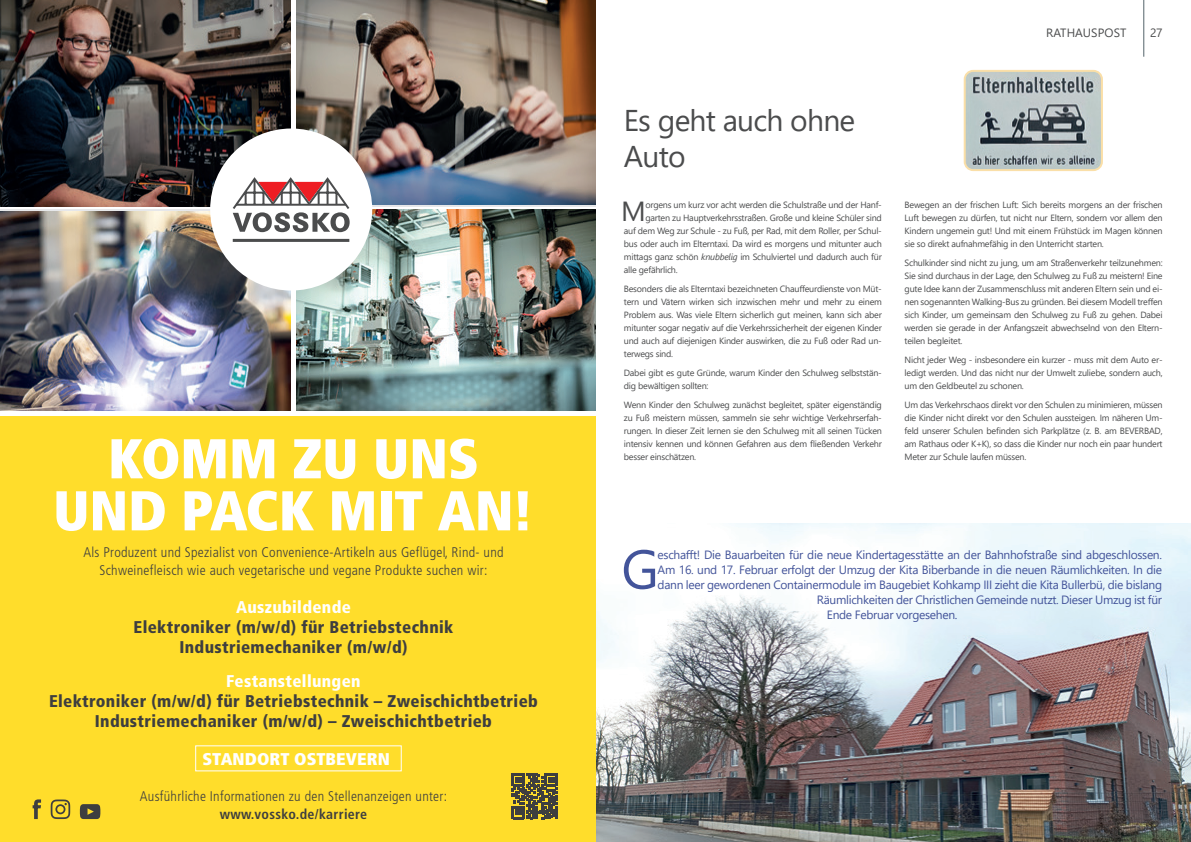
<style>
.page{position:relative;width:1191px;height:842px;background:#fff}
.page>*{position:absolute;margin:0;border:0;box-sizing:border-box;transform-origin:0 0}
.t1{font:900 condensed 56px/52px "Frutiger LT Pro";color:#fff;text-align:center}
.t2{font:54.8px "Segoe UI";color:#43549a}
.t3{font:30px/36px "Segoe UI";letter-spacing:-.025em;color:#4b4c4d}
.t4{font:27.6px "Segoe UI";color:#4b4c4d}
.t5{font:900 condensed 17px/20px "Frutiger LT Pro";letter-spacing:.02em;color:#3e3e3f;text-align:center}
.t6{font:900 condensed 17px "Frutiger LT Pro";letter-spacing:.005em;color:#fff;scale:1.04 1}
.t7{font:300 condensed 14px/18px "Frutiger LT Pro";letter-spacing:.02em;color:#3e3e3f;text-align:center}
.t8{font:12px "Segoe UI";letter-spacing:-.025em;color:#43549a}
.t9{font:12px "Segoe UI";letter-spacing:.01em;color:#4b4c4d}
.t10{font:9px/13px "Segoe UI";letter-spacing:-.025em;color:#4b4c4d;text-align:justify}
.s1{color:#fff}
.s2{font-weight:700}
.s3{font-style:italic}
</style>
<div class="page">
<img style="left:595px;top:523px;width:596px;height:319px">
<img style="left:966px;top:73px;width:134px;height:95px">
<div style="left:963px;top:70px;width:140px;height:101px;border:2px solid #fadfa8;border-radius:9px"></div>
<div style="left:0;top:416px;width:595px;height:426px;background:#ffdd2b"></div>
<svg style="left:512px;top:773px;width:46px;height:46px"></svg>
<svg style="left:51px;top:799px;width:19px;height:20px"></svg>
<svg style="left:33px;top:799px;width:8px;height:20px"></svg>
<svg style="left:80px;top:804px;width:20px;height:15px"></svg>
<img style="left:0;top:0;width:291px;height:207px">
<img style="left:296px;top:0;width:299px;height:204px">
<img style="left:296px;top:210px;width:299px;height:201px">
<img style="left:0;top:212px;width:291px;height:199px">
<div style="left:210px;top:129px;width:162px;height:162px;background:#fff;border-radius:50%"></div>
<hr style="left:233px;top:239px;width:116px;height:3px;background:#4b4c4d">
<svg style="left:232px;top:177px;width:118px;height:55px"></svg>
<svg style="left:590px;top:0;width:6px;height:6px"></svg>
<hr style="left:1143px;top:0;width:1px;height:57px;background:#54636a">
<p class="t1" style="left:53px;top:432px;width:482px">KOMM ZU UNS<br>UND PACK MIT AN!</p>
<p class="t7" style="left:83px;top:543px;width:422px">Als Produzent und Spezialist von Convenience-Artikeln aus Geflügel, Rind- und<br>Schweinefleisch wie auch vegetarische und vegane Produkte suchen wir:</p>
<p class="t5" style="left:134px;top:597px;width:321px"><span class="s1">Auszubildende<br></span>Elektroniker (m/w/d) für Betriebstechnik<br>Industriemechaniker (m/w/d)</p>
<p class="t5" style="left:49px;top:671px;width:490px"><span class="s1">Festanstellungen<br></span>Elektroniker (m/w/d) für Betriebstechnik – Zweischichtbetrieb<br>Industriemechaniker (m/w/d) – Zweischichtbetrieb</p>
<p class="t6" style="left:203px;top:749px;width:182px">STANDORT OSTBEVERN</p>
<p class="t7" style="left:140px;top:787px;width:309px">Ausführliche Informationen zu den Stellenanzeigen unter: <span class="s2">www.vossko.de/karriere</span></p>
<p class="t9" style="left:1046px;top:22px;width:82px">RATHAUSPOST</p>
<p class="t9" style="left:1150px;top:22px;width:14px">27</p>
<p class="t3" style="left:624px;top:100px;width:233px">Es geht auch ohne<br>Auto</p>
<p class="t4" style="left:621px;top:185px;width:26px">M</p>
<p class="t10" style="left:645px;top:197px;width:238px">orgens um kurz vor acht werden die Schulstraße und der Hanf-</p>
<p class="t10" style="left:645px;top:210px;width:238px">garten zu Hauptverkehrsstraßen. Große und kleine Schüler sind</p>
<p class="t10" style="left:624px;top:223px;width:259px">auf dem Weg zur Schule - zu Fuß, per Rad, mit dem Roller, per Schul-</p>
<p class="t10" style="left:624px;top:236px;width:259px">bus oder auch im Elterntaxi. Da wird es morgens und mitunter auch</p>
<p class="t10" style="left:624px;top:249px;width:259px">mittags ganz schön <span class="s3">knubbelig</span> im Schulviertel und dadurch auch für</p>
<p class="t10" style="left:624px;top:262px;width:55px">alle gefährlich.</p>
<p class="t10" style="left:624px;top:281px;width:259px">Besonders die als Elterntaxi bezeichneten Chauffeurdienste von Müt&shy;tern und Vätern wirken sich inzwischen mehr und mehr zu einem Problem aus. Was viele Eltern sicherlich gut meinen, kann sich aber mitunter sogar negativ auf die Verkehrssicherheit der eigenen Kinder und auch auf diejenigen Kinder auswirken, die zu Fuß oder Rad un&shy;terwegs sind.</p>
<p class="t10" style="left:624px;top:365px;width:259px">Dabei gibt es gute Gründe, warum Kinder den Schulweg selbststän&shy;dig bewältigen sollten:</p>
<p class="t10" style="left:624px;top:397px;width:259px">Wenn Kinder den Schulweg zunächst begleitet, später eigenständig zu Fuß meistern müssen, sammeln sie sehr wichtige Verkehrserfah&shy;rungen. In dieser Zeit lernen sie den Schulweg mit all seinen Tücken intensiv kennen und können Gefahren aus dem fließenden Verkehr besser einschätzen.</p>
<p class="t10" style="left:904px;top:197px;width:259px">Bewegen an der frischen Luft: Sich bereits morgens an der frischen Luft bewegen zu dürfen, tut nicht nur Eltern, sondern vor allem den Kindern ungemein gut! Und mit einem Frühstück im Magen können sie so direkt aufnahmefähig in den Unterricht starten.</p>
<p class="t10" style="left:904px;top:255px;width:259px">Schulkinder sind nicht zu jung, um am Straßenverkehr teilzunehmen:<br>Sie sind durchaus in der Lage, den Schulweg zu Fuß zu meistern! Eine gute Idee kann der Zusammenschluss mit anderen Eltern sein und ei&shy;nen sogenannten Walking-Bus zu gründen. Bei diesem Modell treffen sich Kinder, um gemeinsam den Schulweg zu Fuß zu gehen. Dabei werden sie gerade in der Anfangszeit abwechselnd von den Eltern&shy;teilen begleitet.</p>
<p class="t10" style="left:904px;top:352px;width:259px">Nicht jeder Weg - insbesondere ein kurzer - muss mit dem Auto er&shy;ledigt werden. Und das nicht nur der Umwelt zuliebe, sondern auch, um den Geldbeutel zu schonen.</p>
<p class="t10" style="left:904px;top:397px;width:259px">Um das Verkehrschaos direkt vor den Schulen zu minimieren, müssen die Kinder nicht direkt vor den Schulen aussteigen. Im näheren Um&shy;feld unserer Schulen befinden sich Parkplätze (z. B. am BEVERBAD, am Rathaus oder K+K), so dass die Kinder nur noch ein paar hundert Meter zur Schule laufen müssen.</p>
<p class="t2" style="left:621px;top:518px;width:39px">G</p>
<p class="t8" style="left:657px;top:543px;width:506px">eschafft! Die Bauarbeiten für die neue Kindertagesstätte an der Bahnhofstraße sind abgeschlossen.</p>
<p class="t8" style="left:657px;top:558px;width:506px">Am 16. und 17. Februar erfolgt der Umzug der Kita Biberbande in die neuen Räumlichkeiten. In die</p>
<p class="t8" style="left:657px;top:573px;width:506px">dann leer gewordenen Containermodule im Baugebiet Kohkamp III zieht die Kita Bullerbü, die bislang</p>
<p class="t8" style="left:817px;top:588px;width:347px">Räumlichkeiten der Christlichen Gemeinde nutzt. Dieser Umzug ist für</p>
<p class="t8" style="left:827px;top:603px;width:132px">Ende Februar vorgesehen.</p>
</div>
